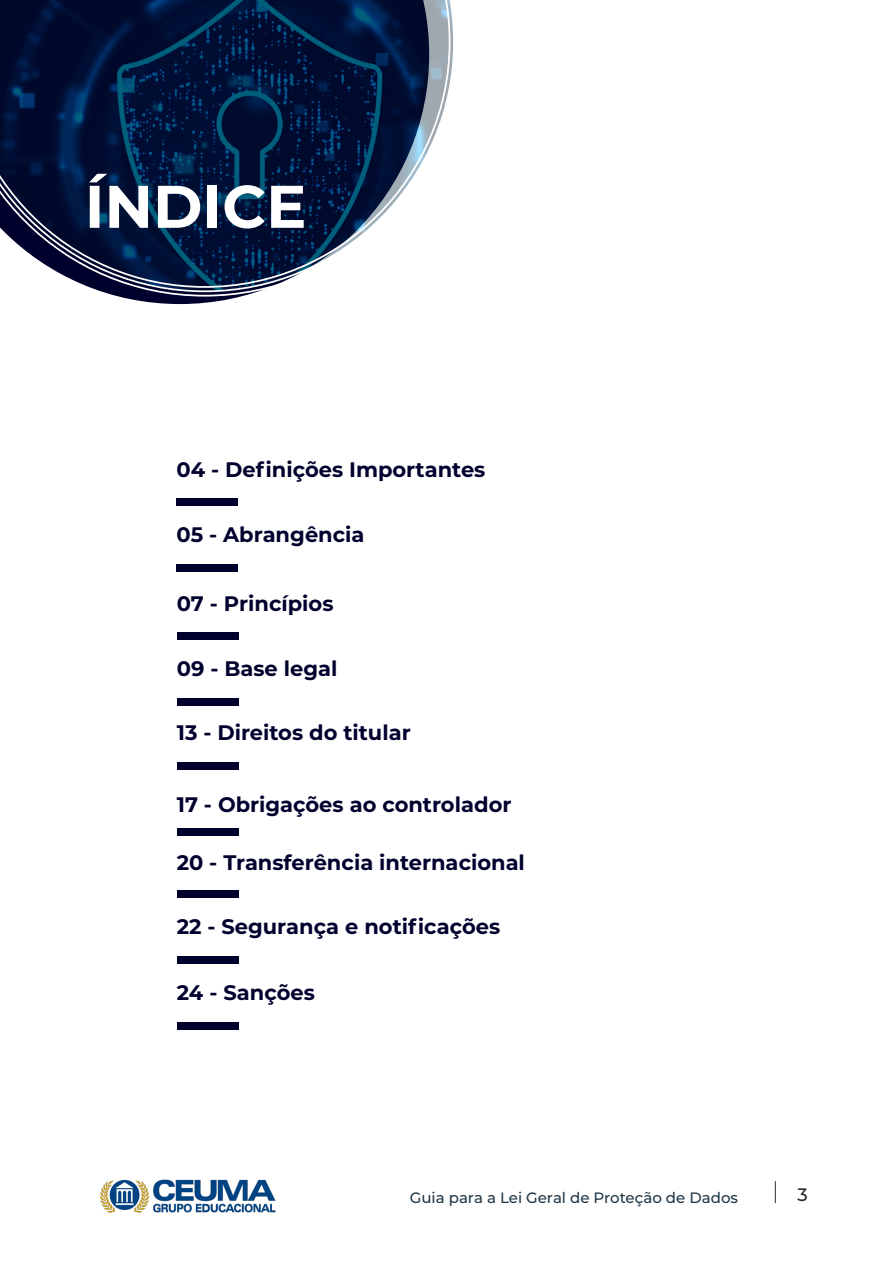
<style>
.page{position:relative;width:893px;height:1263px;background:#fff}
.page>*{position:absolute;margin:0;border:0;box-sizing:border-box;transform-origin:0 0}
.t1{font:700 60px "Montserrat";color:#fff}
.Title_2{font:700 21px "Montserrat";color:#00002d}
.t2{font:500 18px "Montserrat";color:#282526}
.t3{font:500 15px "Montserrat";color:#203746}
</style>
<div class="page">
<svg style="left:775px;top:1181px;width:1px;height:22px"></svg>
<img style="left:99px;top:1179px;width:177px;height:34px">
<svg style="left:121px;top:297px;width:118px;height:7px"></svg>
<svg style="left:103px;top:292px;width:153px;height:5px"></svg>
<svg style="left:92px;top:4px;width:362px;height:288px"></svg>
<svg style="left:0;top:0;width:450px;height:288px;background:#243758"></svg>
<div style="left:176px;top:499px;width:62px;height:7px;background:#00002d"></div>
<div style="left:176px;top:565px;width:62px;height:7px;background:#00002d"></div>
<div style="left:177px;top:633px;width:61px;height:7px;background:#00002d"></div>
<div style="left:177px;top:699px;width:61px;height:7px;background:#00002d"></div>
<div style="left:177px;top:763px;width:61px;height:7px;background:#00002d"></div>
<div style="left:177px;top:829px;width:61px;height:7px;background:#00002d"></div>
<div style="left:177px;top:891px;width:61px;height:7px;background:#00002d"></div>
<div style="left:177px;top:957px;width:61px;height:7px;background:#00002d"></div>
<div style="left:177px;top:1022px;width:61px;height:7px;background:#00002d"></div>
<p class="t1" style="left:85px;top:163px;width:223px">ÍNDICE</p>
<p class="Title_2" style="left:176px;top:454px;width:310px">04 - Definições Importantes</p>
<p class="Title_2" style="left:176px;top:520px;width:190px">05 - Abrangência</p>
<p class="Title_2" style="left:177px;top:588px;width:158px">07 - Princípios</p>
<p class="Title_2" style="left:177px;top:654px;width:162px">09 - Base legal</p>
<p class="Title_2" style="left:177px;top:718px;width:235px">13 - Direitos do titular</p>
<p class="Title_2" style="left:177px;top:790px;width:336px">17 - Obrigações ao controlador</p>
<p class="Title_2" style="left:177px;top:848px;width:350px">20 - Transferência internacional</p>
<p class="Title_2" style="left:177px;top:912px;width:325px">22 - Segurança e notificações</p>
<p class="Title_2" style="left:177px;top:977px;width:140px">24 - Sanções</p>
<p class="t3" style="left:410px;top:1187px;width:330px">Guia para a Lei Geral de Proteção de Dados</p>
<p class="t2" style="left:798px;top:1182px;width:12px">3</p>
</div>
